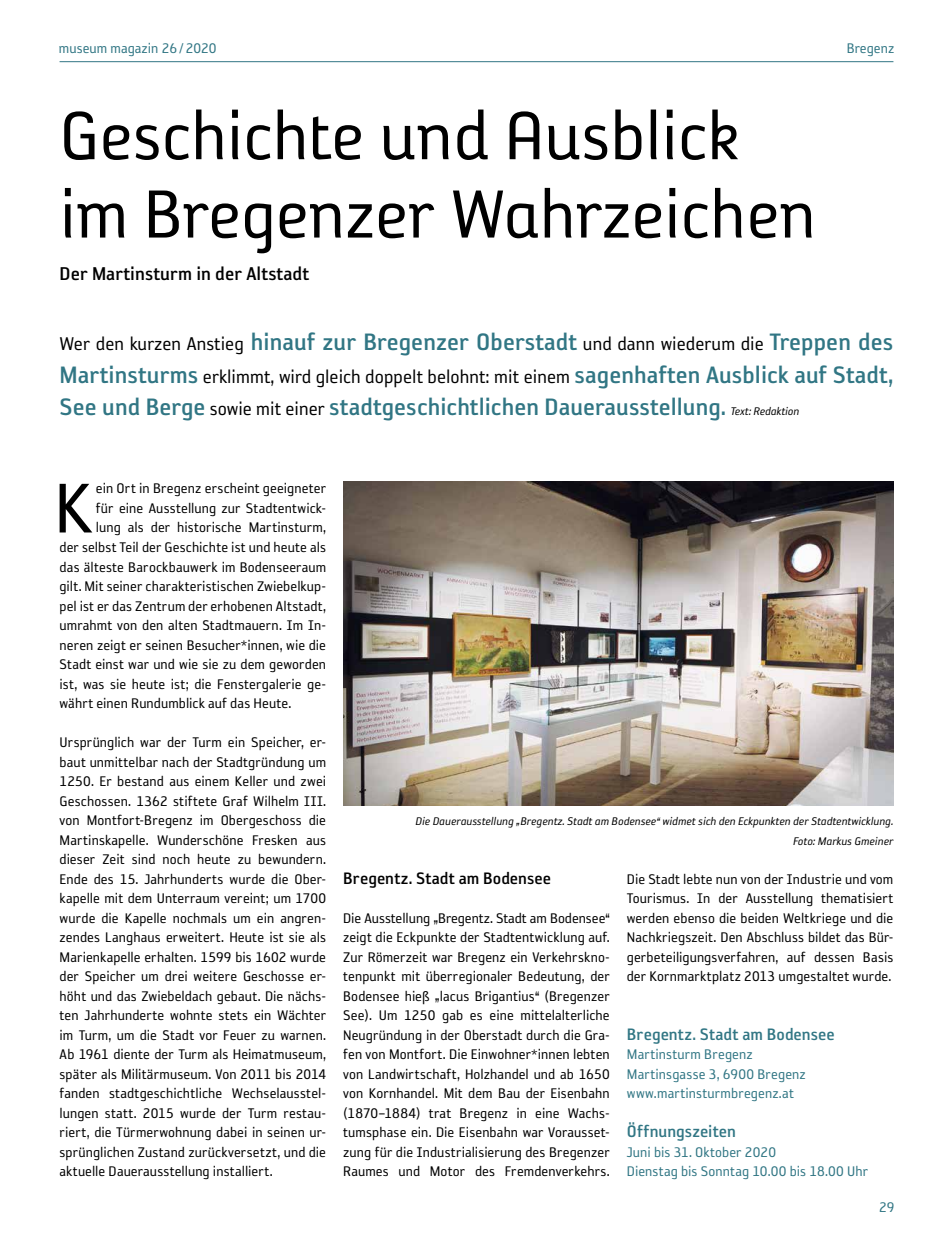
<style>
.page{position:relative;width:936px;height:1255px;background:#fff}
.page>*{position:absolute;margin:0;border:0;box-sizing:border-box;transform-origin:0 0}
.t1{font:81px "Reykjavik One A Gauge";color:#000}
.t2{font:78.3px/78.3px "Reykjavik Two A Gauge";color:#000}
.t3{font:27.3px "Reykjavik One B Gauge";color:#317684}
.t4{font:21.3px/32.7px "Reykjavik One A Gauge";color:#000}
.t5{font:21.3px "Reykjavik One B Gauge";color:#000}
.t6{font:19.05px "Reykjavik One B Gauge";color:#317684}
.t7{font:19.05px "Reykjavik One B Gauge";color:#000}
.t8{font:16.05px/19.5px "Reykjavik One A Gauge";letter-spacing:.005em;color:#000;text-align:justify}
.t9{font:16.05px/19.5px "Reykjavik One A Gauge";letter-spacing:.005em;color:#317684}
.t10{font:italic 12.75px/19.5px "Reykjavik One A Gauge";letter-spacing:.01em;color:#000;text-align:right}
.s1{font-family:"Reykjavik One B Gauge";font-size:27.3px;color:#317684}
.s2{font-family:"Reykjavik One A Gauge";font-size:21.3px;color:#000}
.s3{font-family:"Reykjavik One A Gauge";font-style:italic;font-size:12.75px;color:#000}
</style>
<div class="page">
<img style="left:343px;top:482px;width:550px;height:323px">
<hr style="left:60px;top:61px;width:833px;height:1px;background:#317684">
<p class="t9" style="left:59px;top:38px;width:159px">museum magazin 26 / 2020</p>
<h2 class="t2" style="left:60px;top:96px;width:757px">Geschichte und Ausblick im Bregenzer Wahrzeichen</h2>
<h3 class="t5" style="left:60px;top:263px;width:251px">Der Martinsturm in der Altstadt</h3>
<p class="t9" style="left:846px;top:38px;width:49px">Bregenz</p>
<h3 class="t4" style="left:60px;top:327px;width:835px">Wer den kurzen Anstieg <span class="s1">hinauf zur Bregenzer Oberstadt</span> und dann wiederum die <span class="s1">Treppen des<br>Martinsturms</span> erklimmt, wird gleich doppelt belohnt: mit einem <span class="s1">sagenhaften Ausblick auf Stadt,</span></h3>
<h3 class="t3" style="left:60px;top:393px;width:741px">See und Berge <span class="s2">sowie mit einer</span> stadtgeschichtlichen Dauerausstellung. <span class="s3">Text: Redaktion</span></h3>
<p class="t8" style="left:96px;top:479px;width:232px">ein Ort in Bregenz erscheint geeigneter</p>
<p class="t8" style="left:96px;top:498px;width:232px">für eine Ausstellung zur Stadtentwick-</p>
<p class="t8" style="left:96px;top:518px;width:232px">lung als der historische Martinsturm,</p>
<p class="t8" style="left:60px;top:537px;width:268px">der selbst Teil der Geschichte ist und heute als</p>
<p class="t8" style="left:60px;top:557px;width:268px">das älteste Barockbauwerk im Bodenseeraum</p>
<p class="t8" style="left:60px;top:576px;width:268px">gilt. Mit seiner charakteristischen Zwiebelkup-</p>
<p class="t8" style="left:60px;top:596px;width:268px">pel ist er das Zentrum der erhobenen Altstadt,</p>
<p class="t8" style="left:60px;top:615px;width:268px">umrahmt von den alten Stadtmauern. Im In-</p>
<p class="t8" style="left:60px;top:635px;width:268px">neren zeigt er seinen Besucher*innen, wie die</p>
<p class="t8" style="left:60px;top:654px;width:268px">Stadt einst war und wie sie zu dem geworden</p>
<p class="t8" style="left:60px;top:674px;width:268px">ist, was sie heute ist; die Fenstergalerie ge-</p>
<p class="t8" style="left:60px;top:693px;width:233px">währt einen Rundumblick auf das Heute.</p>
<p class="t8" style="left:60px;top:732px;width:268px">Ursprünglich war der Turm ein Speicher, er&shy;baut unmittelbar nach der Stadtgründung um 1250. Er bestand aus einem Keller und zwei Geschossen. 1362 stiftete Graf Wilhelm III. von Montfort-Bregenz im Obergeschoss die Martinskapelle. Wunderschöne Fresken aus dieser Zeit sind noch heute zu bewundern.<br>Ende des 15. Jahrhunderts wurde die Ober&shy;kapelle mit dem Unterraum vereint; um 1700 wurde die Kapelle nochmals um ein angren&shy;zendes Langhaus erweitert. Heute ist sie als Marienkapelle erhalten. 1599 bis 1602 wurde der Speicher um drei weitere Geschosse er&shy;höht und das Zwiebeldach gebaut. Die nächs&shy;ten Jahrhunderte wohnte stets ein Wächter im Turm, um die Stadt vor Feuer zu warnen.<br>Ab 1961 diente der Turm als Heimatmuseum, später als Militärmuseum. Von 2011 bis 2014 fanden stadtgeschichtliche Wechselausstel&shy;lungen statt. 2015 wurde der Turm restau&shy;riert, die Türmerwohnung dabei in seinen ur&shy;sprünglichen Zustand zurückversetzt, und die aktuelle Dauerausstellung installiert.</p>
<h1 class="t1" style="left:54px;top:465px;width:39px">K</h1>
<p class="t10" style="left:415px;top:811px;width:479px">Die Dauerausstellung „Bregentz. Stadt am Bodensee“ widmet sich den Eckpunkten der Stadtentwicklung.<br>Foto: Markus Gmeiner</p>
<p class="t7" style="left:343px;top:868px;width:209px">Bregentz. Stadt am Bodensee</p>
<p class="t8" style="left:343px;top:908px;width:268px">Die Ausstellung „Bregentz. Stadt am Bodensee“ zeigt die Eckpunkte der Stadtentwicklung auf.<br>Zur Römerzeit war Bregenz ein Verkehrskno&shy;tenpunkt mit überregionaler Bedeutung, der Bodensee hieß „lacus Brigantius“ (Bregenzer See). Um 1250 gab es eine mittelalterliche Neugründung in der Oberstadt durch die Gra&shy;fen von Montfort. Die Einwohner*innen lebten von Landwirtschaft, Holzhandel und ab 1650 von Kornhandel. Mit dem Bau der Eisenbahn (1870–1884) trat Bregenz in eine Wachs&shy;tumsphase ein. Die Eisenbahn war Vorausset&shy;zung für die Industrialisierung des Bregenzer Raumes und Motor des Fremdenverkehrs.</p>
<p class="t8" style="left:626px;top:869px;width:268px">Die Stadt lebte nun von der Industrie und vom Tourismus. In der Ausstellung thematisiert werden ebenso die beiden Weltkriege und die Nachkriegszeit. Den Abschluss bildet das Bür&shy;gerbeteiligungsverfahren, auf dessen Basis der Kornmarktplatz 2013 umgestaltet wurde.</p>
<p class="t6" style="left:626px;top:1024px;width:209px">Bregentz. Stadt am Bodensee</p>
<p class="t9" style="left:626px;top:1044px;width:180px">Martinsturm Bregenz<br>Martinsgasse 3, 6900 Bregenz www.martinsturmbregenz.at</p>
<p class="t6" style="left:626px;top:1121px;width:111px">Öffnungszeiten</p>
<p class="t9" style="left:626px;top:1142px;width:243px">Juni bis 31. Oktober 2020<br>Dienstag bis Sonntag 10.00 bis 18.00 Uhr</p>
<p class="t9" style="left:878px;top:1197px;width:17px">29</p>
</div>
